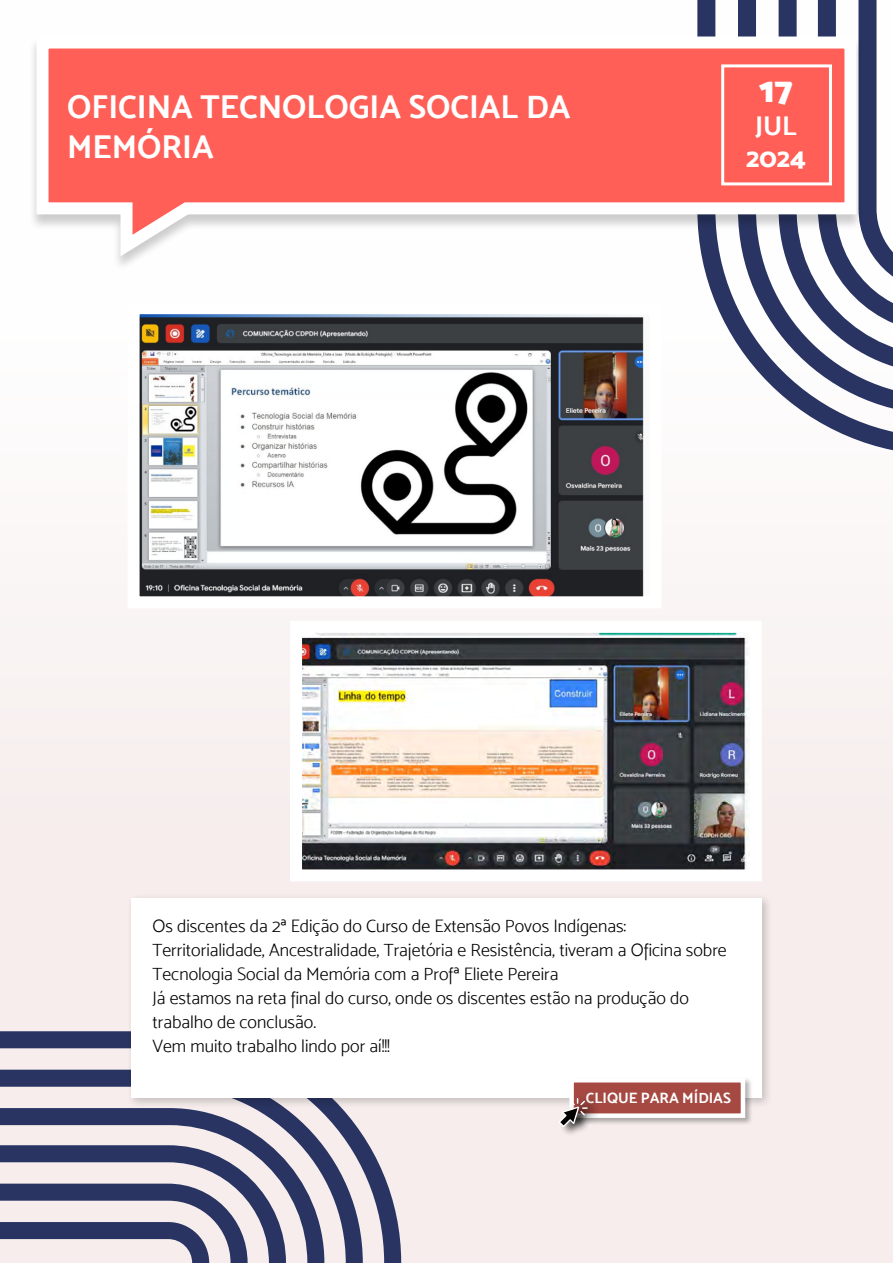
<style>
.page{position:relative;width:893px;height:1263px;background:#fff}
.page>*{position:absolute;margin:0;border:0;box-sizing:border-box;transform-origin:0 0}
.t1{font:36px "Mosk Ultra Bold 900";color:#fff}
.t2{font:33px/39.6px "Mosk Bold 700";color:#fff}
.t3{font:27px "Mosk Extra Bold 800";color:#fff}
.t4{font:27px "Mosk Bold 700";color:#fff}
.t5{font:18px/24px "Mosk Light 300";color:#000}
.t6{font:15px "Mosk Bold 700";color:#fff}
</style>
<div class="page">
<div style="left:0;top:0;width:893px;height:1263px;background:linear-gradient(to right,#f8f5f4,#f8f2f1)"></div>
<svg style="left:697px;top:0;width:196px;height:455px"></svg>
<svg style="left:738px;top:0;width:155px;height:415px"></svg>
<svg style="left:779px;top:0;width:114px;height:374px"></svg>
<svg style="left:0;top:1031px;width:401px;height:232px;background:#a6a5b6"></svg>
<svg style="left:0;top:1070px;width:363px;height:193px;background:#9a9aae"></svg>
<svg style="left:0;top:1108px;width:324px;height:155px;background:#9999ad"></svg>
<svg style="left:0;top:1145px;width:286px;height:118px;background:#9a9aae"></svg>
<div style="left:28px;top:37px;width:837px;height:235px;background:#000;opacity:.2"></div>
<svg style="left:31px;top:31px;width:831px;height:236px"></svg>
<div style="left:721px;top:64px;width:111px;height:121px;border:3px solid #fff"></div>
<div style="left:126px;top:893px;width:647px;height:216px;background:#000;opacity:.2"></div>
<div style="left:131px;top:898px;width:631px;height:199px;background:#fff"></div>
<img style="left:141px;top:315px;width:507px;height:280px">
<img style="left:303px;top:634px;width:446px;height:234px">
<div style="left:568px;top:1076px;width:185px;height:49px;background:#000;opacity:.3"></div>
<div style="left:569px;top:1078px;width:176px;height:40px;background:#a64942;border:4px solid #fff"></div>
<div style="left:559px;top:1093px;width:42px;height:44px;background:#000;opacity:.8"></div>
<svg style="left:558px;top:1098px;width:30px;height:29px"></svg>
<h2 class="t2" style="left:67px;top:86px;width:505px">OFICINA TECNOLOGIA SOCIAL DA<br>MEMÓRIA</h2>
<h1 class="t1" style="left:759px;top:67px;width:36px">17</h1>
<h3 class="t4" style="left:755px;top:109px;width:43px">JUL</h3>
<h3 class="t3" style="left:746px;top:141px;width:61px">2024</h3>
<p class="t5" style="left:152px;top:914px;width:576px">Os discentes da 2ª Edição do Curso de Extensão Povos Indígenas:<br>Territorialidade, Ancestralidade, Trajetória e Resistência, tiveram a Oficina sobre Tecnologia Social da Memória com a Profª Eliete Pereira<br>Já estamos na reta final do curso, onde os discentes estão na produção do trabalho de conclusão.<br>Vem muito trabalho lindo por aí!!!</p>
<p class="t6" style="left:586px;top:1089px;width:147px">CLIQUE PARA MÍDIAS</p>
</div>
